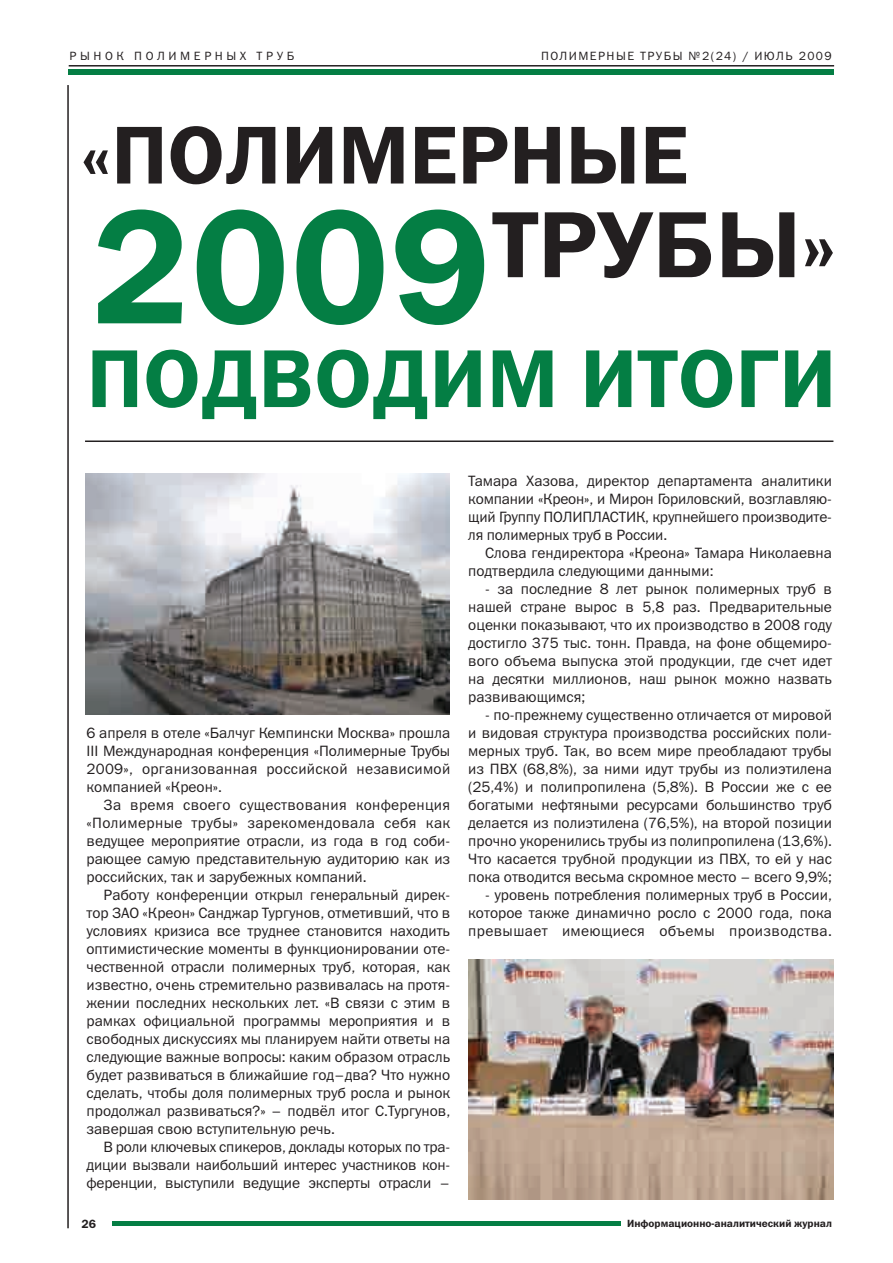
<style>
.page{position:relative;width:893px;height:1263px;background:#fff}
.page>*{position:absolute;margin:0;border:0;box-sizing:border-box;transform-origin:0 0}
.t1{font:163.5px "Franklin Gothic Demi C";color:#047e44}
.t2{font:94.5px "Franklin Gothic Demi C";color:#231f20}
.t3{font:82.5px "Franklin Gothic Demi C";letter-spacing:.005em;color:#047e44}
.t4{font:82.5px "Franklin Gothic Demi C";color:#231f20}
.t5{font:15px/18px "Franklin Gothic Book C";color:#231f20;text-align:justify}
.t6{font:12px "Franklin Gothic Book C";letter-spacing:.12em;color:#231f20}
.t7{font:12px "Franklin Gothic Book C";letter-spacing:.3em;color:#231f20}
.t8{font:12px "Franklin Gothic Demi C";color:#231f20}
.t9{font:10.5px "Franklin Gothic Demi C";color:#231f20}
</style>
<div class="page">
<hr style="left:67px;top:85px;width:2px;height:1143px;background:#231f20">
<hr style="left:69px;top:65px;width:765px;height:2px;background:#231f20">
<div style="left:69px;top:70px;width:765px;height:5px;background:#047e44"></div>
<hr style="left:112px;top:1221px;width:508px;height:4px;background:#047e44">
<hr style="left:85px;top:440px;width:748px;height:2px;background:#231f20">
<img style="left:85px;top:474px;width:365px;height:241px">
<img style="left:469px;top:959px;width:364px;height:240px">
<p class="t7" style="left:70px;top:48px;width:226px">РЫНОК ПОЛИМЕРНЫХ ТРУБ</p>
<p class="t6" style="left:541px;top:48px;width:292px">ПОЛИМЕРНЫЕ ТРУБЫ №2(24) / ИЮЛЬ 2009</p>
<h3 class="t4" style="left:81px;top:107px;width:609px">«ПОЛИМЕРНЫЕ</h3>
<h2 class="t2" style="left:492px;top:189px;width:345px">ТРУБЫ»</h2>
<h1 class="t1" style="left:91px;top:171px;width:400px">2009</h1>
<h3 class="t3" style="left:87px;top:330px;width:751px">ПОДВОДИМ ИТОГИ</h3>
<p class="t5" style="left:87px;top:724px;width:365px">6 апреля в отеле «Балчуг Кемпински Москва» прошла III Международная конференция «Полимерные Трубы 2009», организованная российской независимой компанией «Креон».</p>
<p class="t5" style="left:87px;top:796px;width:365px;text-indent:17px">За время своего существования конференция «Полимерные трубы» зарекомендовала себя как ведущее мероприятие отрасли, из года в год соби&shy;рающее самую представительную аудиторию как из российских, так и зарубежных компаний.</p>
<p class="t5" style="left:87px;top:886px;width:365px;text-indent:17px">Работу конференции открыл генеральный дирек&shy;тор ЗАО «Креон» Санджар Тургунов, отметивший, что в условиях кризиса все труднее становится находить оптимистические моменты в функционировании оте&shy;чественной отрасли полимерных труб, которая, как известно, очень стремительно развивалась на протя&shy;жении последних нескольких лет. «В связи с этим в рамках официальной программы мероприятия и в свободных дискуссиях мы планируем найти ответы на следующие важные вопросы: каким образом отрасль будет развиваться в ближайшие год–два? Что нужно сделать, чтобы доля полимерных труб росла и рынок продолжал развиваться?» – подвёл итог С.Тургунов, завершая свою вступительную речь.</p>
<p class="t5" style="left:87px;top:1138px;width:365px;text-indent:17px">В роли ключевых спикеров, доклады которых по тра&shy;диции вызвали наибольший интерес участников кон&shy;ференции, выступили ведущие эксперты отрасли –</p>
<p class="t8" style="left:81px;top:1217px;width:16px">26</p>
<p class="t5" style="left:468px;top:472px;width:365px">Тамара Хазова, директор департамента аналитики компании «Креон», и Мирон Гориловский, возглавляю&shy;щий Группу ПОЛИПЛАСТИК, крупнейшего производите&shy;ля полимерных труб в России.</p>
<p class="t5" style="left:468px;top:544px;width:365px;text-indent:17px">Слова гендиректора «Креона» Тамара Николаевна подтвердила следующими данными:</p>
<p class="t5" style="left:468px;top:580px;width:365px;text-indent:17px">- за последние 8 лет рынок полимерных труб в нашей стране вырос в 5,8 раз. Предварительные оценки показывают, что их производство в 2008 году достигло 375 тыс. тонн. Правда, на фоне общемиро&shy;вого объема выпуска этой продукции, где счет идет на десятки миллионов, наш рынок можно назвать развивающимся;</p>
<p class="t5" style="left:468px;top:706px;width:365px;text-indent:17px">- по-прежнему существенно отличается от мировой и видовая структура производства российских поли&shy;мерных труб. Так, во всем мире преобладают трубы из ПВХ (68,8%), за ними идут трубы из полиэтилена (25,4%) и полипропилена (5,8%). В России же с ее богатыми нефтяными ресурсами большинство труб делается из полиэтилена (76,5%), на второй позиции прочно укоренились трубы из полипропилена (13,6%).<br>Что касается трубной продукции из ПВХ, то ей у нас пока отводится весьма скромное место – всего 9,9%;</p>
<p class="t5" style="left:468px;top:886px;width:365px;text-indent:17px">- уровень потребления полимерных труб в России, которое также динамично росло с 2000 года, пока превышает имеющиеся объемы производства.</p>
<p class="t9" style="left:627px;top:1217px;width:206px">Информационно-аналитический журнал</p>
</div>
